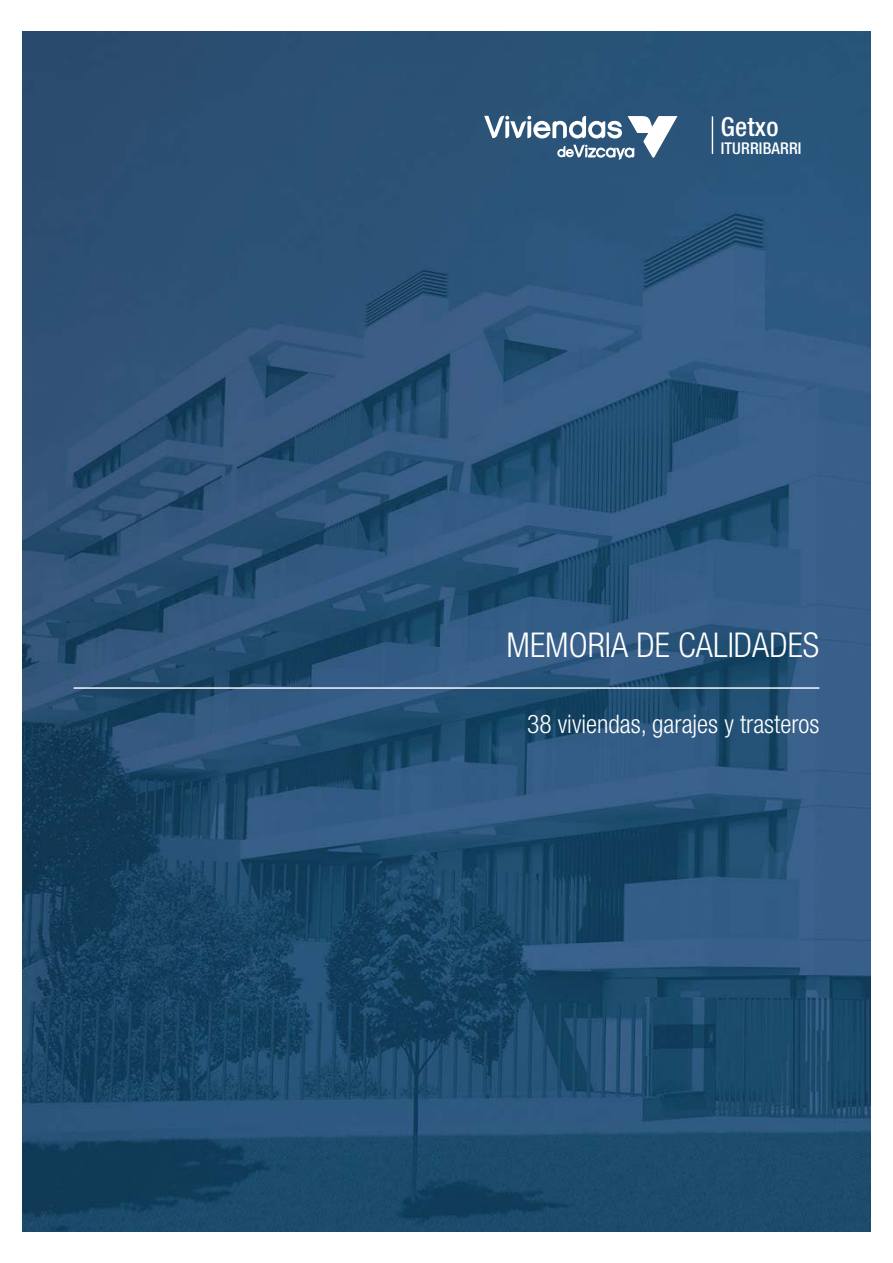
<style>
.page{position:relative;width:893px;height:1263px;background:#fff}
.page>*{position:absolute;margin:0;border:0;box-sizing:border-box;transform-origin:0 0}
.t1{font:300 condensed 34.2px "Helvetica Neue";color:#fff}
.t2{font:500 condensed 26.1px "Helvetica Neue";letter-spacing:.01em;color:#fff}
.t3{font:300 condensed 25.65px "Helvetica Neue";color:#fff}
.t4{font:500 condensed 16.2px "Helvetica Neue";letter-spacing:.01em;color:#fff}
</style>
<div class="page">
<img style="left:22px;top:32px;width:849px;height:949px">
<img style="left:22px;top:981px;width:849px;height:250px">
<hr style="left:74px;top:687px;width:745px;height:2px;background:#fff">
<hr style="left:712px;top:116px;width:1px;height:38px;background:#fff">
<svg style="left:484px;top:116px;width:193px;height:44px"></svg>
<p class="t2" style="left:721px;top:117px;width:59px">Getxo</p>
<p class="t4" style="left:721px;top:142px;width:82px">ITURRIBARRI</p>
<h1 class="t1" style="left:507px;top:632px;width:314px">MEMORIA DE CALIDADES</h1>
<p class="t3" style="left:527px;top:714px;width:294px">38 viviendas, garajes y trasteros</p>
</div>
